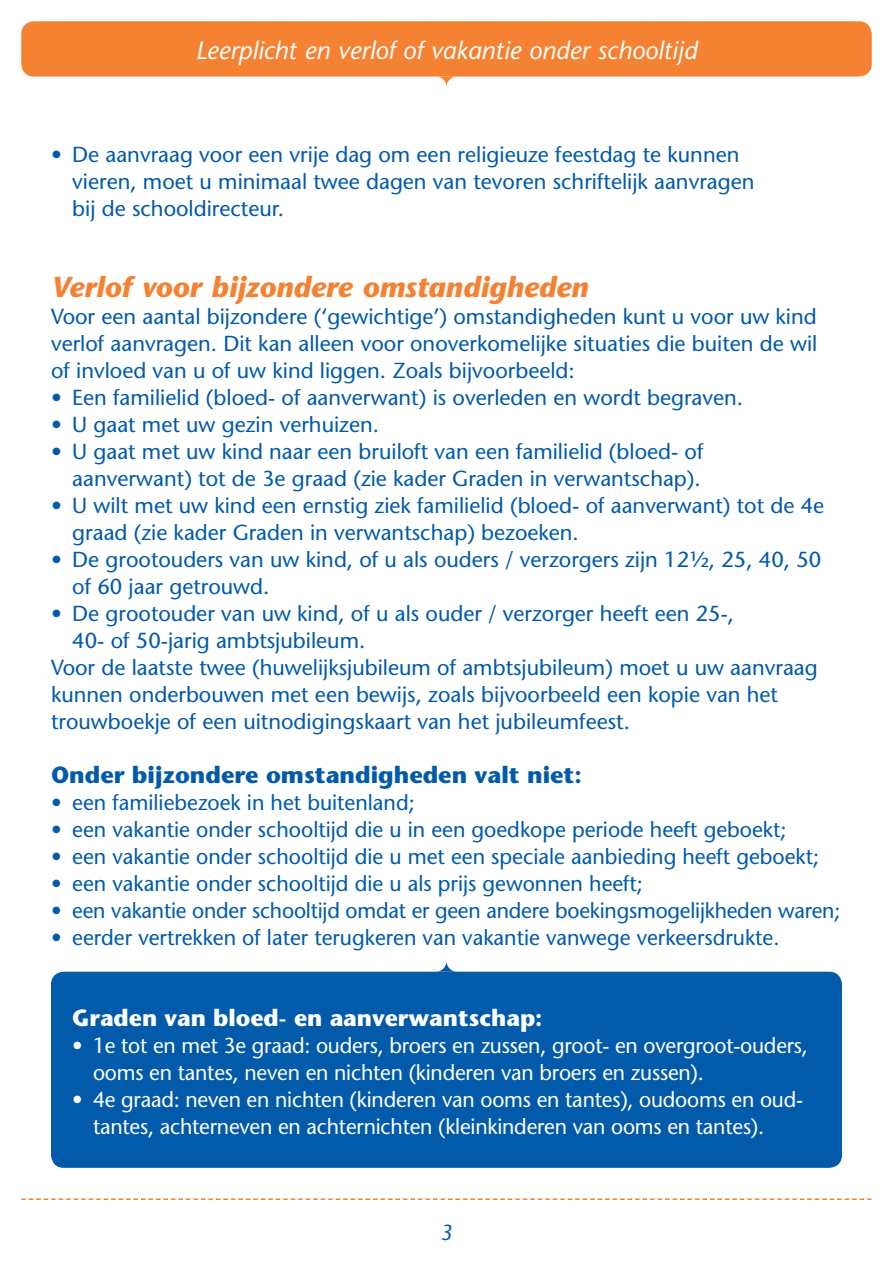
<style>
.page{position:relative;width:893px;height:1263px;background:#fff}
.page>*{position:absolute;margin:0;border:0;box-sizing:border-box;transform-origin:0 0}
.kopjes{font:italic 700 28.8px "Stone Sans";color:#f48232}
.t1{font:italic 25.2px "Stone Sans";color:#fff}
.tussenkopjes{font:700 23.4px "Stone Sans";color:#015aaa}
.tussenkopjes-2{font:700 23.4px "Stone Sans";color:#fff}
.bodytekst{font:21.75px/27px "Stone Sans";color:#015aaa}
.bodytekst-2{font:21.75px/27px "Stone Sans";letter-spacing:-.01em;color:#fff}
.bodytekst-3{font:italic 21.75px "Stone Sans";color:#015aaa}
</style>
<div class="page">
<div style="left:21px;top:21px;width:851px;height:56px;background:#f48232;border-radius:13px"></div>
<svg style="left:439px;top:77px;width:15px;height:10px"></svg>
<svg style="left:436px;top:962px;width:21px;height:10px"></svg>
<div style="left:51px;top:972px;width:791px;height:196px;background:#015aaa;border-radius:13px"></div>
<svg style="left:21px;top:1198px;width:851px;height:2px"></svg>
<p class="t1" style="left:196px;top:35px;width:503px">Leerplicht en verlof of vakantie onder schooltijd</p>
<p class="bodytekst" style="left:72px;top:141px;width:684px;text-indent:-21px">• De aanvraag voor een vrije dag om een religieuze feestdag te kunnen vieren, moet u minimaal twee dagen van tevoren schriftelijk aanvragen bij de schooldirecteur.</p>
<p class="kopjes" style="left:51px;top:269px;width:539px">Verlof voor bijzondere omstandigheden</p>
<p class="bodytekst" style="left:51px;top:303px;width:768px;text-align:justify">Voor een aantal bijzondere (‘gewichtige’) omstandigheden kunt u voor uw kind verlof aanvragen. Dit kan alleen voor onoverkomelijke situaties die buiten de wil of invloed van u of uw kind liggen. Zoals bijvoorbeeld:</p>
<p class="bodytekst" style="left:51px;top:384px;width:694px">• Een familielid (bloed- of aanverwant) is overleden en wordt begraven.</p>
<p class="bodytekst" style="left:51px;top:411px;width:330px">• U gaat met uw gezin verhuizen.</p>
<p class="bodytekst" style="left:51px;top:438px;width:654px;text-align:right">• U gaat met uw kind naar een bruiloft van een familielid (bloed- of aanverwant) tot de 3e graad (zie kader Graden in verwantschap).</p>
<p class="bodytekst" style="left:72px;top:492px;width:753px;text-indent:-21px">• U wilt met uw kind een ernstig ziek familielid (bloed- of aanverwant) tot de 4e graad (zie kader Graden in verwantschap) bezoeken.</p>
<p class="bodytekst" style="left:72px;top:546px;width:750px;text-indent:-21px">• De grootouders van uw kind, of u als ouders / verzorgers zijn 12½, 25, 40, 50 of 60 jaar getrouwd.</p>
<p class="bodytekst" style="left:72px;top:600px;width:663px;text-indent:-21px">• De grootouder van uw kind, of u als ouder / verzorger heeft een 25-,<br>40- of 50-jarig ambtsjubileum.</p>
<p class="bodytekst" style="left:51px;top:654px;width:768px">Voor de laatste twee (huwelijksjubileum of ambtsjubileum) moet u uw aanvraag kunnen onderbouwen met een bewijs, zoals bijvoorbeeld een kopie van het trouwboekje of een uitnodigingskaart van het jubileumfeest.</p>
<p class="tussenkopjes" style="left:51px;top:760px;width:532px">Onder bijzondere omstandigheden valt niet:</p>
<p class="bodytekst" style="left:51px;top:789px;width:365px">• een familiebezoek in het buitenland;</p>
<p class="bodytekst" style="left:51px;top:816px;width:737px">• een vakantie onder schooltijd die u in een goedkope periode heeft geboekt;</p>
<p class="bodytekst" style="left:51px;top:843px;width:770px">• een vakantie onder schooltijd die u met een speciale aanbieding heeft geboekt;</p>
<p class="bodytekst" style="left:51px;top:870px;width:594px">• een vakantie onder schooltijd die u als prijs gewonnen heeft;</p>
<p class="bodytekst" style="left:51px;top:897px;width:791px">• een vakantie onder schooltijd omdat er geen andere boekingsmogelijkheden waren;</p>
<p class="bodytekst" style="left:51px;top:924px;width:730px">• eerder vertrekken of later terugkeren van vakantie vanwege verkeersdrukte.</p>
<p class="tussenkopjes-2" style="left:72px;top:1003px;width:472px">Graden van bloed- en aanverwantschap:</p>
<p class="bodytekst-2" style="left:93px;top:1032px;width:716px;text-indent:-21px">• 1e tot en met 3e graad: ouders, broers en zussen, groot- en overgroot-ouders, ooms en tantes, neven en nichten (kinderen van broers en zussen).</p>
<p class="bodytekst-2" style="left:93px;top:1086px;width:712px;text-indent:-21px">• 4e graad: neven en nichten (kinderen van ooms en tantes), oudooms en oud&shy;tantes, achterneven en achternichten (kleinkinderen van ooms en tantes).</p>
<p class="bodytekst-3" style="left:440px;top:1219px;width:14px">3</p>
</div>
